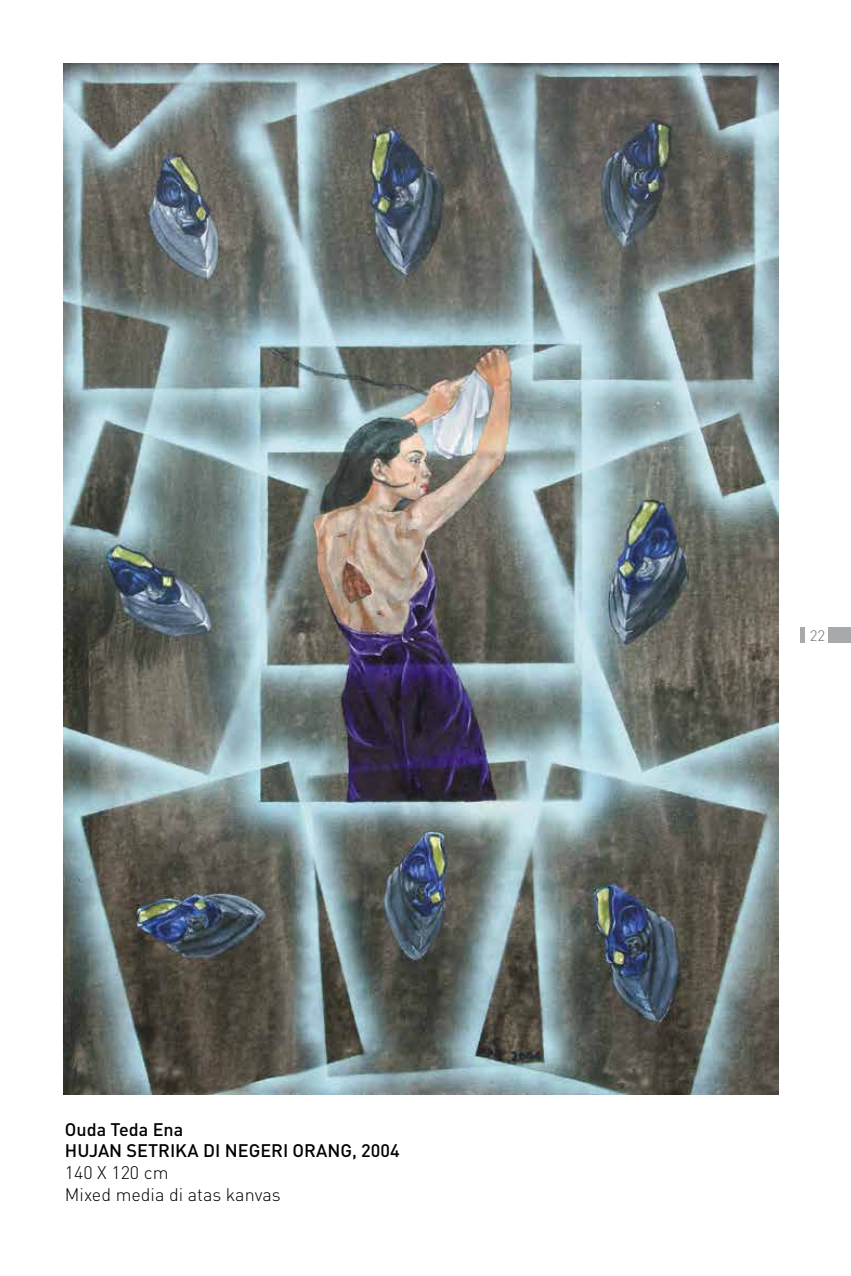
<style>
.page{position:relative;width:851px;height:1276px;background:#fff}
.page>*{position:absolute;margin:0;border:0;box-sizing:border-box;transform-origin:0 0}
.t1{font:500 18px/21.6px "DIN Pro";color:#000}
.t2{font:300 18px/21.6px "DIN Pro";color:#000}
.t3{font:300 15px "DIN Pro";color:#6d6e71}
</style>
<div class="page">
<div style="left:828px;top:627px;width:22px;height:16px;background:#a7a9ac"></div>
<hr style="left:800px;top:627px;width:4px;height:16px;background:#a7a9ac">
<img style="left:64px;top:64px;width:714px;height:1030px">
<p class="t1" style="left:65px;top:1116px;width:336px">Ouda Teda Ena<br>HUJAN SETRIKA DI NEGERI ORANG, 2004</p>
<p class="t2" style="left:65px;top:1160px;width:217px">140 X 120 cm<br>Mixed media di atas kanvas</p>
<p class="t3" style="left:809px;top:624px;width:17px">22</p>
</div>
